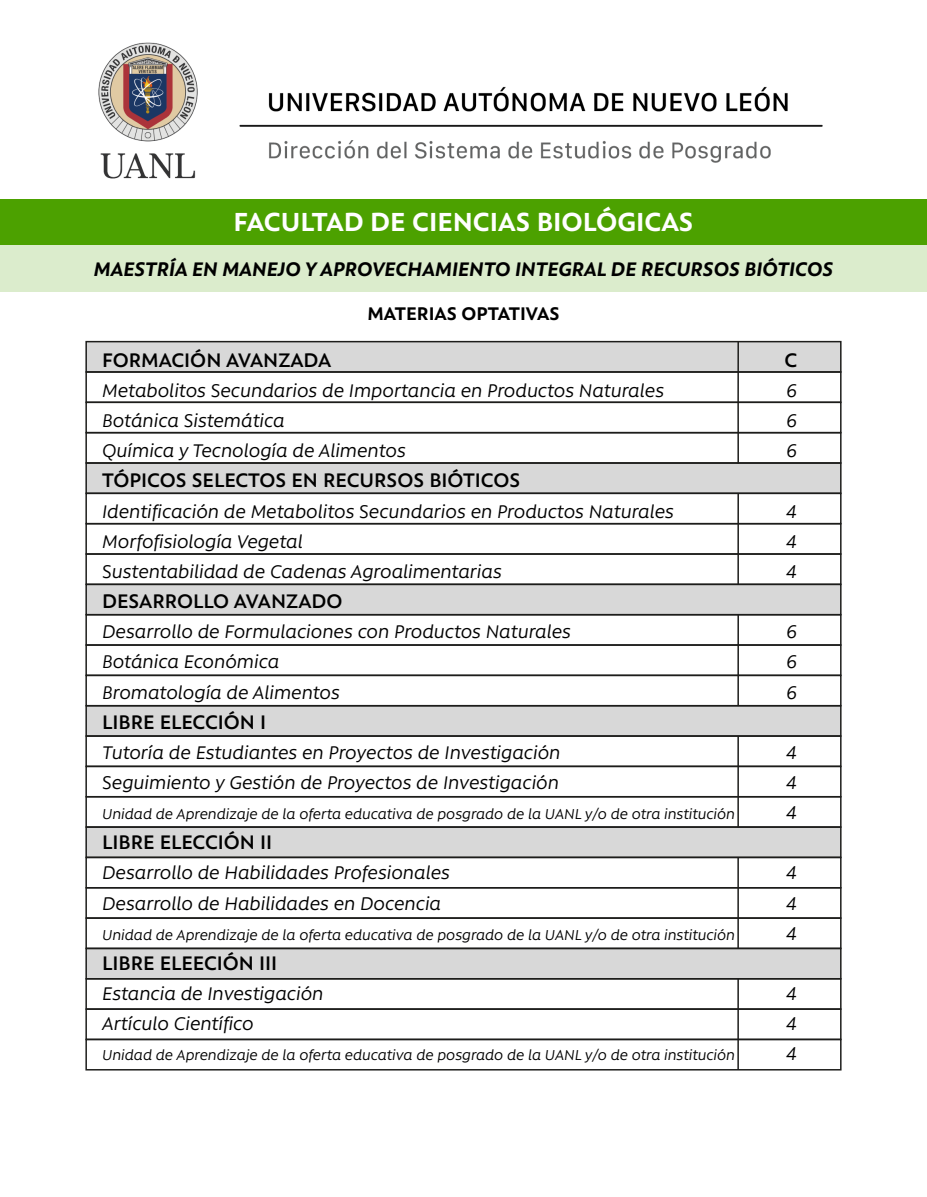
<style>
.page{position:relative;width:927px;height:1197px;background:#fff}
.page>*{position:absolute;margin:0;border:0;box-sizing:border-box;transform-origin:0 0}
.t1{font:700 30px "Rawson Pro";color:#fff}
.t2{font:600 22.5px "Rawson Pro";color:#000}
.t3{font:italic 700 22.5px "Rawson Pro";color:#000}
.t4{font:italic 21px "Rawson Pro";color:#000}
.t5{font:700 21px "Rawson Pro";color:#000}
.t6{font:italic 16.5px "Rawson Pro";color:#000}
</style>
<div class="page">
<div style="left:85px;top:705px;width:756px;height:31px;background:#d8d8d8;border:2px solid #1d1d1b"></div>
<div style="left:85px;top:947px;width:756px;height:32px;background:#d8d8d8"></div>
<div style="left:85px;top:462px;width:756px;height:32px;background:#d8d8d8"></div>
<div style="left:85px;top:583px;width:756px;height:32px;background:#d8d8d8"></div>
<div style="left:85px;top:826px;width:756px;height:32px;background:#d8d8d8;border:2px solid #1d1d1b"></div>
<img style="left:98px;top:42px;width:725px;height:137px">
<div style="left:0;top:199px;width:927px;height:46px;background:#4ca100"></div>
<div style="left:0;top:245px;width:927px;height:47px;background:#dbeccc"></div>
<div style="left:85px;top:492px;width:756px;height:32px;border:2px solid #1d1d1b"></div>
<div style="left:85px;top:674px;width:756px;height:32px;border:2px solid #1d1d1b"></div>
<div style="left:85px;top:553px;width:756px;height:32px;border:2px solid #1d1d1b"></div>
<div style="left:85px;top:887px;width:756px;height:31px;border:2px solid #1d1d1b"></div>
<div style="left:85px;top:523px;width:756px;height:32px;border:2px solid #1d1d1b"></div>
<div style="left:85px;top:644px;width:756px;height:32px;border:2px solid #1d1d1b"></div>
<div style="left:85px;top:796px;width:756px;height:31px;border:2px solid #1d1d1b"></div>
<div style="left:85px;top:917px;width:756px;height:32px;border:2px solid #1d1d1b"></div>
<div style="left:85px;top:978px;width:756px;height:31px;border:2px solid #1d1d1b"></div>
<div style="left:85px;top:1038px;width:756px;height:32px;border:2px solid #1d1d1b"></div>
<div style="left:85px;top:1008px;width:756px;height:32px;border:2px solid #1d1d1b"></div>
<div style="left:85px;top:765px;width:756px;height:32px;border:2px solid #1d1d1b"></div>
<div style="left:85px;top:856px;width:756px;height:32px;border:2px solid #1d1d1b"></div>
<div style="left:85px;top:341px;width:756px;height:32px;background:#d8d8d8;border:2px solid #1d1d1b"></div>
<div style="left:85px;top:371px;width:756px;height:32px;border:2px solid #1d1d1b"></div>
<div style="left:85px;top:401px;width:756px;height:32px;border:2px solid #1d1d1b"></div>
<div style="left:85px;top:432px;width:756px;height:32px;border:2px solid #1d1d1b"></div>
<div style="left:85px;top:614px;width:756px;height:32px;border:2px solid #1d1d1b"></div>
<div style="left:85px;top:735px;width:756px;height:32px;border:2px solid #1d1d1b"></div>
<svg style="left:736px;top:856px;width:3px;height:94px"></svg>
<svg style="left:736px;top:977px;width:3px;height:94px"></svg>
<svg style="left:736px;top:734px;width:3px;height:94px"></svg>
<svg style="left:736px;top:613px;width:3px;height:93px"></svg>
<svg style="left:736px;top:492px;width:3px;height:93px"></svg>
<svg style="left:736px;top:340px;width:3px;height:125px"></svg>
<h1 class="t1" style="left:233px;top:204px;width:461px">FACULTAD DE CIENCIAS BIOLÓGICAS</h1>
<p class="t3" style="left:94px;top:256px;width:741px">MAESTRÍA EN MANEJO Y APROVECHAMIENTO INTEGRAL DE RECURSOS BIÓTICOS</p>
<p class="t5" style="left:367px;top:301px;width:194px">MATERIAS OPTATIVAS</p>
<p class="t2" style="left:102px;top:347px;width:230px">FORMACIÓN AVANZADA</p>
<p class="t2" style="left:784px;top:347px;width:14px">C</p>
<p class="t4" style="left:102px;top:379px;width:563px">Metabolitos Secundarios de Importancia en Productos Naturales</p>
<p class="t4" style="left:786px;top:379px;width:12px">6</p>
<p class="t4" style="left:102px;top:409px;width:184px">Botánica Sistemática</p>
<p class="t4" style="left:786px;top:409px;width:12px">6</p>
<p class="t4" style="left:102px;top:439px;width:305px">Química y Tecnología de Alimentos</p>
<p class="t4" style="left:786px;top:439px;width:12px">6</p>
<p class="t2" style="left:102px;top:467px;width:419px">TÓPICOS SELECTOS EN RECURSOS BIÓTICOS</p>
<p class="t4" style="left:102px;top:500px;width:573px">Identificación de Metabolitos Secundarios en Productos Naturales</p>
<p class="t4" style="left:786px;top:500px;width:12px">4</p>
<p class="t4" style="left:102px;top:530px;width:202px">Morfofisiología Vegetal</p>
<p class="t4" style="left:786px;top:530px;width:12px">4</p>
<p class="t4" style="left:102px;top:560px;width:401px">Sustentabilidad de Cadenas Agroalimentarias</p>
<p class="t4" style="left:786px;top:560px;width:12px">4</p>
<p class="t2" style="left:102px;top:588px;width:242px">DESARROLLO AVANZADO</p>
<p class="t4" style="left:102px;top:620px;width:470px">Desarrollo de Formulaciones con Productos Naturales</p>
<p class="t4" style="left:786px;top:620px;width:12px">6</p>
<p class="t4" style="left:102px;top:650px;width:178px">Botánica Económica</p>
<p class="t4" style="left:786px;top:650px;width:12px">6</p>
<p class="t4" style="left:102px;top:680px;width:239px">Bromatología de Alimentos</p>
<p class="t4" style="left:786px;top:680px;width:12px">6</p>
<p class="t2" style="left:102px;top:709px;width:165px">LIBRE ELECCIÓN I</p>
<p class="t4" style="left:102px;top:741px;width:460px">Tutoría de Estudiantes en Proyectos de Investigación</p>
<p class="t4" style="left:786px;top:741px;width:12px">4</p>
<p class="t4" style="left:102px;top:771px;width:458px">Seguimiento y Gestión de Proyectos de Investigación</p>
<p class="t4" style="left:786px;top:771px;width:12px">4</p>
<p class="t6" style="left:102px;top:805px;width:634px">Unidad de Aprendizaje de la oferta educativa de posgrado de la UANL y/o de otra institución</p>
<p class="t4" style="left:786px;top:801px;width:12px">4</p>
<p class="t2" style="left:102px;top:829px;width:171px">LIBRE ELECCIÓN II</p>
<p class="t4" style="left:102px;top:861px;width:349px">Desarrollo de Habilidades Profesionales</p>
<p class="t4" style="left:786px;top:861px;width:12px">4</p>
<p class="t4" style="left:102px;top:891px;width:340px">Desarrollo de Habilidades en Docencia</p>
<p class="t4" style="left:786px;top:891px;width:12px">4</p>
<p class="t6" style="left:102px;top:925px;width:634px">Unidad de Aprendizaje de la oferta educativa de posgrado de la UANL y/o de otra institución</p>
<p class="t4" style="left:786px;top:922px;width:12px">4</p>
<p class="t2" style="left:102px;top:950px;width:176px">LIBRE ELEECIÓN III</p>
<p class="t4" style="left:102px;top:982px;width:223px">Estancia de Investigación</p>
<p class="t4" style="left:786px;top:982px;width:12px">4</p>
<p class="t4" style="left:102px;top:1012px;width:153px">Artículo Científico</p>
<p class="t4" style="left:786px;top:1012px;width:12px">4</p>
<p class="t6" style="left:102px;top:1046px;width:634px">Unidad de Aprendizaje de la oferta educativa de posgrado de la UANL y/o de otra institución</p>
<p class="t4" style="left:786px;top:1042px;width:12px">4</p>
</div>
